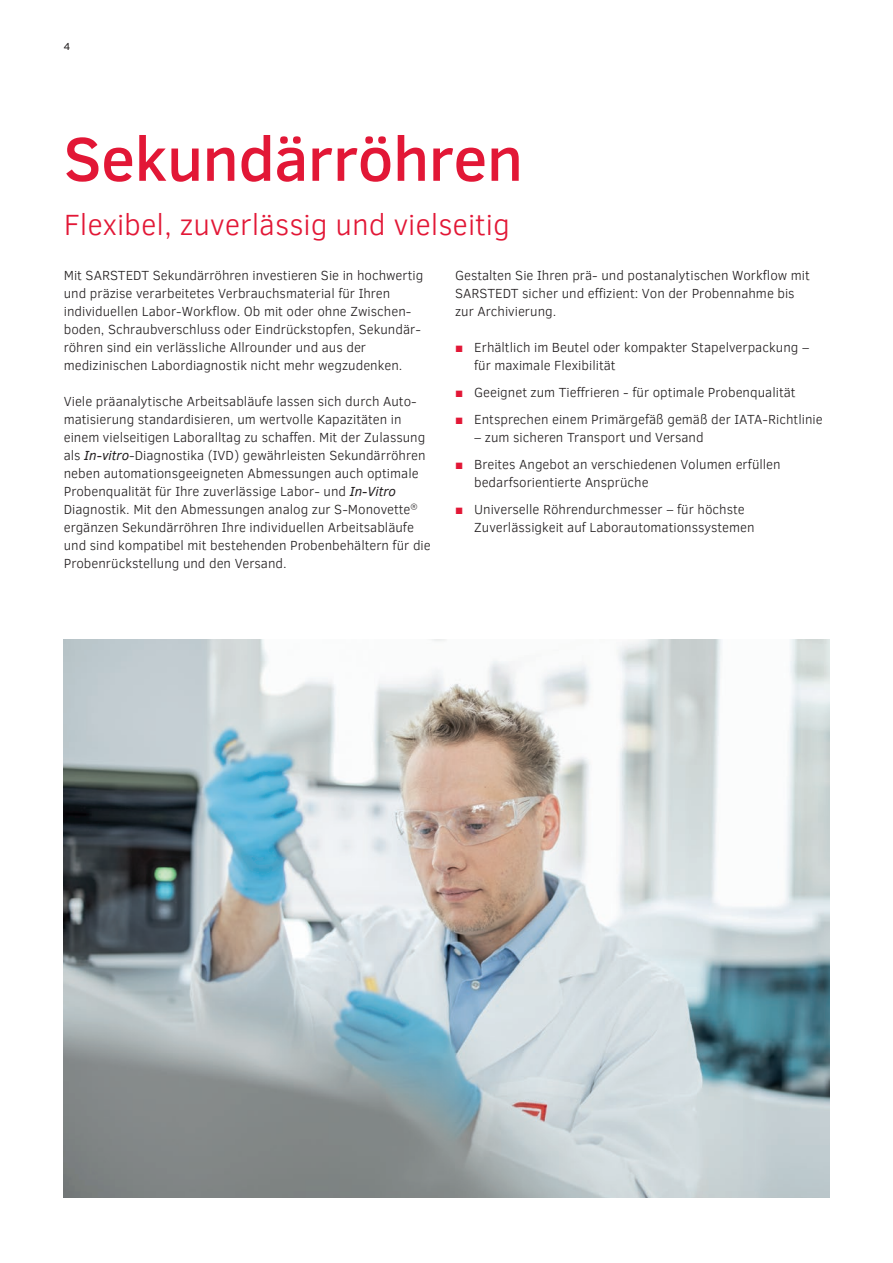
<style>
.page{position:relative;width:893px;height:1263px;background:#fff}
.page>*{position:absolute;margin:0;border:0;box-sizing:border-box;transform-origin:0 0}
.t1{font:500 63px "Clear Sans";letter-spacing:-.01em;color:#e21736}
.t2{font:300 30px "Clear Sans";color:#e21736}
.t3{font:300 13.5px/18px "Clear Sans";color:#231f20}
.t4{font:10.5px "Clear Sans";color:#231f20}
.s1{font-weight:400;font-style:italic}
.s2{font-weight:400;color:#e21736}
</style>
<div class="page">
<img style="left:64px;top:640px;width:765px;height:558px">
<p class="t4" style="left:64px;top:39px;width:8px">4</p>
<h1 class="t1" style="left:64px;top:115px;width:461px">Sekundärröhren</h1>
<h2 class="t2" style="left:64px;top:205px;width:448px">Flexibel, zuverlässig und vielseitig</h2>
<p class="t3" style="left:64px;top:266px;width:361px">Mit SARSTEDT Sekundärröhren investieren Sie in hochwertig und präzise verarbeitetes Verbrauchsmaterial für Ihren individuellen Labor-Workflow. Ob mit oder ohne Zwischen&shy;boden, Schraubverschluss oder Eindrückstopfen, Sekundär&shy;röhren sind ein verlässliche Allrounder und aus der medizinischen Labordiagnostik nicht mehr wegzudenken.</p>
<p class="t3" style="left:64px;top:392px;width:368px">Viele präanalytische Arbeitsabläufe lassen sich durch Auto&shy;matisierung standardisieren, um wertvolle Kapazitäten in einem vielseitigen Laboralltag zu schaffen. Mit der Zulassung als <span class="s1">In-vitro</span>-Diagnostika (IVD) gewährleisten Sekundärröhren neben automationsgeeigneten Abmessungen auch optimale Probenqualität für Ihre zuverlässige Labor- und <span class="s1">In-Vitro </span>Diagnostik. Mit den Abmessungen analog zur S-Monovette<sup>® </sup>ergänzen Sekundärröhren Ihre individuellen Arbeitsabläufe und sind kompatibel mit bestehenden Probenbehältern für die Probenrückstellung und den Versand.</p>
<p class="t3" style="left:455px;top:266px;width:356px">Gestalten Sie Ihren prä- und postanalytischen Workflow mit<br>SARSTEDT sicher und effizient: Von der Probennahme bis zur Archivierung.</p>
<p class="t3" style="left:474px;top:338px;width:337px;text-indent:-19px"><span class="s2">■</span> Erhältlich im Beutel oder kompakter Stapelverpackung – für maximale Flexibilität</p>
<p class="t3" style="left:455px;top:383px;width:342px"><span class="s2">■</span> Geeignet zum Tieffrieren - für optimale Probenqualität</p>
<p class="t3" style="left:455px;top:410px;width:369px"><span class="s2">■</span> Entsprechen einem Primärgefäß gemäß der IATA-Richtlinie</p>
<p class="t3" style="left:474px;top:428px;width:231px">– zum sicheren Transport und Versand</p>
<p class="t3" style="left:474px;top:455px;width:308px;text-indent:-19px"><span class="s2">■</span> Breites Angebot an verschiedenen Volumen erfüllen bedarfsorientierte Ansprüche</p>
<p class="t3" style="left:474px;top:500px;width:282px;text-indent:-19px"><span class="s2">■</span> Universelle Röhrendurchmesser – für höchste<br>Zuverlässigkeit auf Laborautomationssystemen</p>
</div>
